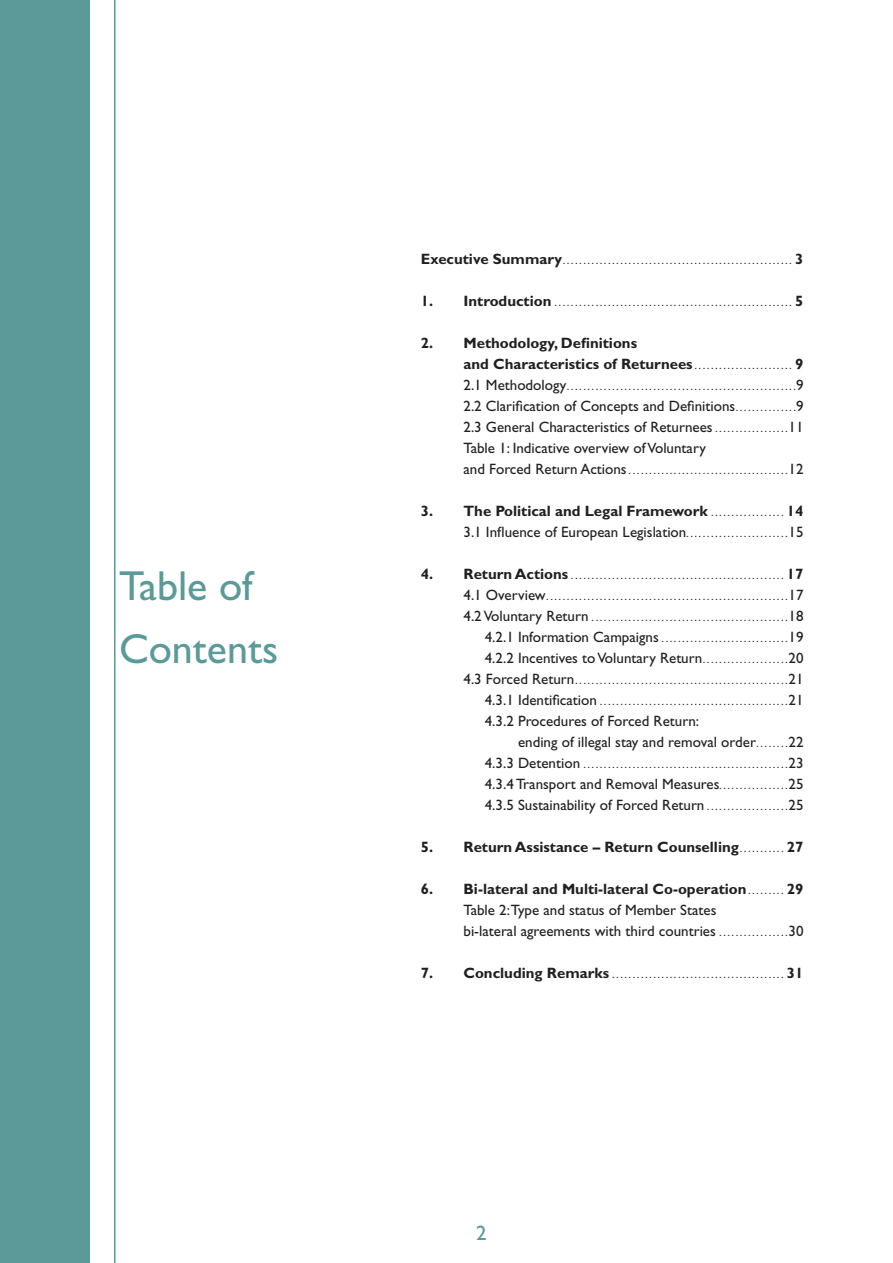
<style>
.page{position:relative;width:893px;height:1263px;background:#fff}
.page>*{position:absolute;margin:0;border:0;box-sizing:border-box;transform-origin:0 0}
.t1{font:42px/63px "Gill Sans";color:#5a9a98}
.t2{font:21px "Gill Sans";color:#5a9a98}
.t3{font:15px/21px "Gill Sans";color:#231f20}
.t4{font:700 15px/21px "Gill Sans";color:#231f20}
.t5{font:700 7.5px/21px "Gill Sans";color:#231f20;text-align:right}
.s1{font-size:15px}
.s2{font-size:7.5px}
.s3{font-weight:400;font-size:15px}
.s4{font-weight:700;font-size:7.5px}
.s5{font-weight:700}
</style>
<div class="page">
<hr style="left:114px;top:0;width:2px;height:1263px;background:#5a9a98">
<div style="left:0;top:0;width:89px;height:1263px;background:#5a9a98"></div>
<h1 class="t1" style="left:119px;top:559px;width:161px">Table of<br>Contents</h1>
<p class="t5" style="left:421px;top:252px;width:384px"><span class="s1">Executive Summary</span>. . . . . . . . . . . . . . . . . . . . . . . . . . . . . . . . . . . . . . . . . . . . . . . . . . . . . . . . <span class="s1">3</span></p>
<p class="t5" style="left:421px;top:294px;width:384px"><span class="s1">1. Introduction</span> . . . . . . . . . . . . . . . . . . . . . . . . . . . . . . . . . . . . . . . . . . . . . . . . . . . . . . . . . . <span class="s1">5</span></p>
<h3 class="t4" style="left:463px;top:334px;width:341px;text-indent:-43px">2. Methodology, Definitions<br>and Characteristics of Returnees <span class="s2">. . . . . . . . . . . . . . . . . . . . . . . .</span> 9</h3>
<p class="t5" style="left:463px;top:378px;width:341px"><span class="s3">2.1 Methodology</span>. . . . . . . . . . . . . . . . . . . . . . . . . . . . . . . . . . . . . . . . . . . . . . . . . . . . . . . .<span class="s3">9</span></p>
<h3 class="t3" style="left:463px;top:397px;width:341px;text-align:justify">2.2 Clarification of Concepts and Definitions<span class="s4">. . . . . . . . . . . . . . .</span>9<br>2.3 General Characteristics of Returnees <span class="s4">. . . . . . . . . . . . . . . . . .</span>11<br>Table 1: Indicative overview of Voluntary</h3>
<p class="t5" style="left:463px;top:462px;width:341px"><span class="s3">and Forced Return Actions</span> . . . . . . . . . . . . . . . . . . . . . . . . . . . . . . . . . . . . . . .<span class="s3">12</span></p>
<p class="t5" style="left:421px;top:504px;width:384px"><span class="s1">3. The Political and Legal Framework</span> . . . . . . . . . . . . . . . . . . <span class="s1">14<br></span><span class="s3">3.1 Influence of European Legislation</span>. . . . . . . . . . . . . . . . . . . . . . . . .<span class="s3">15</span></p>
<p class="t5" style="left:421px;top:567px;width:384px"><span class="s1">4. Return Actions</span> . . . . . . . . . . . . . . . . . . . . . . . . . . . . . . . . . . . . . . . . . . . . . . . . . . . . <span class="s1">17</span></p>
<p class="t5" style="left:463px;top:588px;width:341px"><span class="s3">4.1 Overview</span>. . . . . . . . . . . . . . . . . . . . . . . . . . . . . . . . . . . . . . . . . . . . . . . . . . . . . . . . . . .<span class="s3">17</span></p>
<p class="t5" style="left:463px;top:609px;width:341px"><span class="s3">4.2 Voluntary Return</span> . . . . . . . . . . . . . . . . . . . . . . . . . . . . . . . . . . . . . . . . . . . . . . . .<span class="s3">18</span></p>
<p class="t5" style="left:485px;top:630px;width:320px"><span class="s3">4.2.1 Information Campaigns</span> . . . . . . . . . . . . . . . . . . . . . . . . . . . . . . .<span class="s3">19</span></p>
<h3 class="t3" style="left:485px;top:649px;width:320px">4.2.2 Incentives to Voluntary Return<span class="s4">. . . . . . . . . . . . . . . . . . . . .</span>20</h3>
<p class="t5" style="left:463px;top:672px;width:341px"><span class="s3">4.3 Forced Return</span>. . . . . . . . . . . . . . . . . . . . . . . . . . . . . . . . . . . . . . . . . . . . . . . . . . . .<span class="s3">21</span></p>
<p class="t5" style="left:485px;top:693px;width:320px"><span class="s3">4.3.1 Identification</span> . . . . . . . . . . . . . . . . . . . . . . . . . . . . . . . . . . . . . . . . . . . . . .<span class="s3">21</span></p>
<h3 class="t3" style="left:518px;top:712px;width:287px;text-indent:-33px">4.3.2 Procedures of Forced Return:<br>ending of illegal stay and removal order<span class="s4">. . . . . . . .</span>22</h3>
<p class="t5" style="left:485px;top:756px;width:320px"><span class="s3">4.3.3 Detention</span> . . . . . . . . . . . . . . . . . . . . . . . . . . . . . . . . . . . . . . . . . . . . . . . . . .<span class="s3">23</span></p>
<h3 class="t3" style="left:485px;top:775px;width:320px">4.3.4 Transport and Removal Measures<span class="s4">. . . . . . . . . . . . . . . . .</span>25<br>4.3.5 Sustainability of Forced Return <span class="s4">. . . . . . . . . . . . . . . . . . . .</span>25</h3>
<h3 class="t4" style="left:421px;top:838px;width:384px">5. Return Assistance – Return Counselling <span class="s2">. . . . . . . . . . .</span> 27</h3>
<h3 class="t3" style="left:463px;top:880px;width:341px;text-indent:-43px"><span class="s5">6. Bi-lateral and Multi-lateral Co-operation</span> <span class="s4">. . . . . . . . .</span> <span class="s5">29<br></span>Table 2:Type and status of Member States<br>bi-lateral agreements with third countries <span class="s4">. . . . . . . . . . . . . . . . .</span>30</h3>
<p class="t5" style="left:421px;top:966px;width:384px"><span class="s1">7. Concluding Remarks</span> . . . . . . . . . . . . . . . . . . . . . . . . . . . . . . . . . . . . . . . . . . <span class="s1">31</span></p>
<h2 class="t2" style="left:476px;top:1226px;width:12px">2</h2>
</div>
